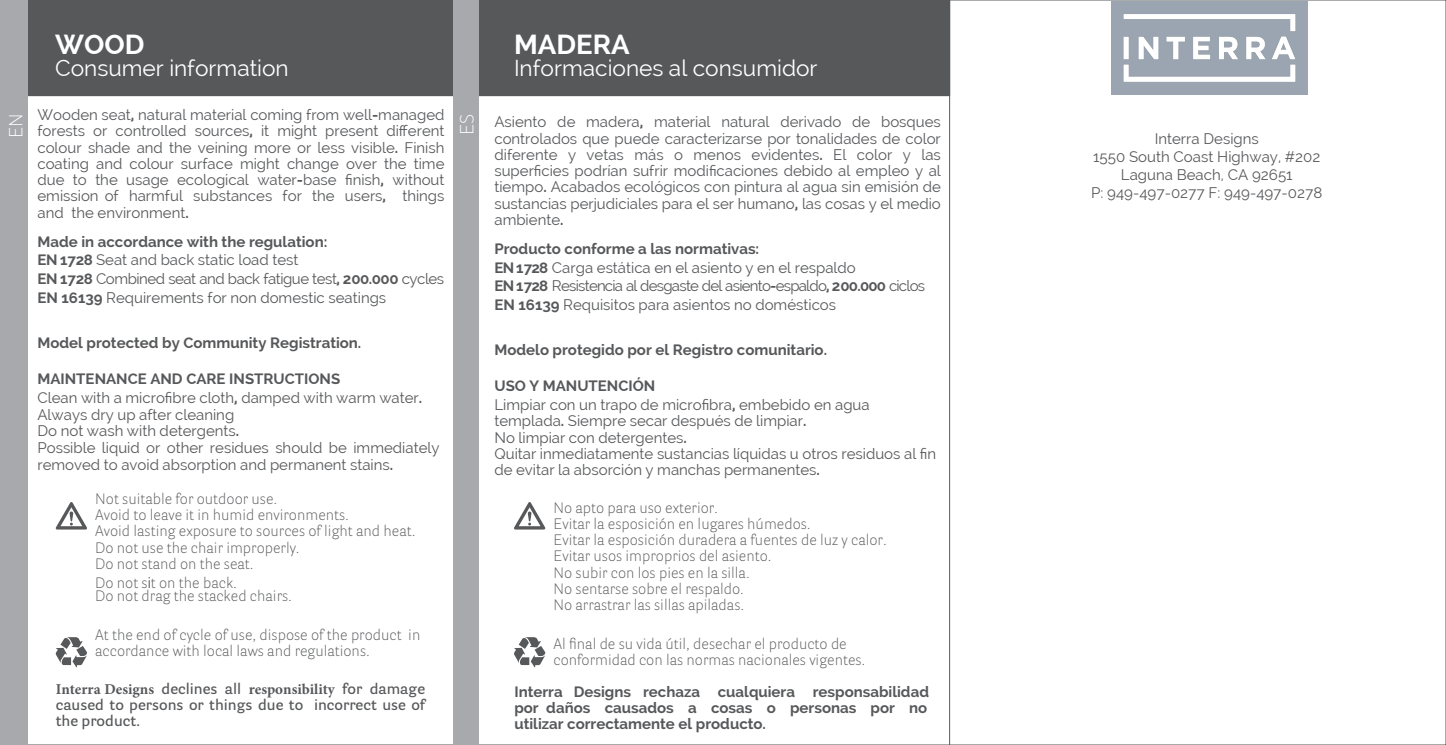
<style>
.page{position:relative;width:1446px;height:745px;background:#fff}
.page>*{position:absolute;margin:0;border:0;box-sizing:border-box;transform-origin:0 0}
.t1{font:700 27.5px "Raleway";color:#fff}
.t2{font:22.5px "Raleway";color:#fff}
.t3{font:300 18.75px "Parry Grotesque Pro";color:#fff}
.t4{font:15px/16.2px "Raleway";color:#57585a}
.t5{font:300 15px/16.2px "Parry Grotesque Pro";color:#57585a}
.t6{font:700 15px/16px "Raleway";color:#57585a;text-align:justify}
.t7{font:15px/18px "Raleway";color:#58595b;text-align:center}
.t8{font:600 15px/16.2px "Parry Grotesque Pro";color:#57585a}
.t9{font:700 15px "Minion Pro";color:#57585a}
.s1{font-weight:700}
.s2{font-family:"Raleway";font-weight:400}
.s3{font-family:"Parry Grotesque Pro";font-weight:600}
</style>
<div class="page">
<div style="left:28px;top:0;width:921px;height:96px;background:#57585a"></div>
<hr style="left:949px;top:0;width:1px;height:744px;background:#57585a">
<svg style="left:514px;top:502px;width:31px;height:27px"></svg>
<svg style="left:56px;top:502px;width:31px;height:27px"></svg>
<svg style="left:56px;top:637px;width:31px;height:30px"></svg>
<svg style="left:514px;top:637px;width:31px;height:30px"></svg>
<div style="left:453px;top:0;width:25px;height:744px;background:#a8a9ad"></div>
<div style="left:0;top:0;width:28px;height:744px;background:#a8a9ad"></div>
<img style="left:1111px;top:2px;width:196px;height:92px">
<h1 class="t1" style="left:55px;top:28px;width:91px">WOOD</h1>
<h2 class="t2" style="left:55px;top:55px;width:235px">Consumer information</h2>
<p class="t4" style="left:37px;top:107px;width:408px;text-align:justify">Wooden seat<span class="s1">,</span> natural material coming from well<span class="s1">-</span>managed forests or controlled sources<span class="s1">,</span> it might present different colour shade and the veining more or less visible<span class="s1">.</span> Finish coating and colour surface might change over the time due to the usage ecological water<span class="s1">-</span>base finish<span class="s1">,</span> without emission of harmful substances for the users<span class="s1">,</span> things and the environment<span class="s1">.</span></p>
<p class="t4" style="left:37px;top:232px;width:408px;line-height:18.8px"><span class="s1">Made in accordance with the regulation:<br>EN 1728</span> Seat and back static load test<br><span class="s1">EN 1728</span> Combined seat and back fatigue test<span class="s1">, 200.000</span> cycles <span class="s1">EN 16139</span> Requirements for non domestic seatings</p>
<p class="t6" style="left:37px;top:334px;width:325px">Model protected by Community Registration.</p>
<p class="t4" style="left:37px;top:369px;width:386px;line-height:18.8px"><span class="s1">MAINTENANCE AND CARE INSTRUCTIONS<br></span>Clean with a microfibre cloth<span class="s1">,</span> damped with warm water<span class="s1">.</span></p>
<p class="t4" style="left:37px;top:406px;width:404px">Always dry up after cleaning<br>Do not wash with detergents<span class="s1">.<br></span>Possible liquid or other residues should be immediately removed to avoid absorption and permanent stains<span class="s1">.</span></p>
<p class="t3" style="left:3px;top:138px;width:27px;rotate:-90deg">EN</p>
<p class="t3" style="left:453px;top:135px;width:24px;rotate:-90deg">ES</p>
<p class="t5" style="left:95px;top:490px;width:322px">Not suitable for outdoor use.<br>Avoid to leave it in humid environments.<br>Avoid lasting exposure to sources of light and heat.<br>Do not use the chair improperly.<br>Do not stand on the seat.</p>
<p class="t5" style="left:95px;top:575px;width:198px;line-height:13.5px">Do not s<span class="s2">i</span>t on the back.<br>Do not drag the stacked chairs.</p>
<p class="t5" style="left:95px;top:626px;width:327px">At the end of cycle of use, dispose of the product in accordance with local laws and regulations.</p>
<p class="t9" style="left:56px;top:678px;width:371px">Interra Designs <span class="s3">declines all</span> responsibility <span class="s3">for damage</span></p>
<p class="t8" style="left:56px;top:696px;width:372px">caused to persons or things due to incorrect use of the product.</p>
<h1 class="t1" style="left:514px;top:28px;width:117px">MADERA</h1>
<h2 class="t2" style="left:514px;top:55px;width:305px">Informaciones al consumidor</h2>
<p class="t4" style="left:494px;top:114px;width:448px;text-align:justify">Asiento de madera<span class="s1">,</span> material natural derivado de bosques controlados que puede caracterizarse por tonalidades de color diferente y vetas más o menos evidentes<span class="s1">.</span> El color y las superficies podrían sufrir modificaciones debido al empleo y al tiempo<span class="s1">.</span> Acabados ecológicos con pintura al agua sin emisión de sustancias perjudiciales para el ser humano<span class="s1">,</span> las cosas y el medio ambiente<span class="s1">.</span></p>
<p class="t4" style="left:494px;top:239px;width:432px;line-height:18.8px"><span class="s1">Producto conforme a las normativas:<br>EN 1728</span> Carga estática en el asiento y en el respaldo<br><span class="s1">EN 1728</span> Resistencia al desgaste del asiento<span class="s1">-</span>espaldo<span class="s1">, 200.000</span> ciclos <span class="s1">EN 16139</span> Requisitos para asientos no domésticos</p>
<p class="t6" style="left:494px;top:341px;width:334px">Modelo protegido por el Registro comunitario.</p>
<p class="t4" style="left:494px;top:376px;width:377px;line-height:18.8px"><span class="s1">USO Y MANUTENCIÓN<br></span>Limpiar con un trapo de microfibra<span class="s1">,</span> embebido en agua</p>
<p class="t4" style="left:494px;top:412px;width:443px">templada<span class="s1">.</span> Siempre secar después de limpiar<span class="s1">.<br></span>No limpiar con detergentes<span class="s1">.<br></span>Quitar inmediatamente sustancias líquidas u otros residuos al fin de evitar la absorción y manchas permanentes<span class="s1">.</span></p>
<p class="t5" style="left:553px;top:498px;width:335px">No apto para uso exterior.<br>Evitar la esposición en lugares húmedos.<br>Evitar la esposición duradera a fuentes de luz y calor.<br>Evitar usos improprios del asiento.<br>No subir con los pies en la silla.<br>No sentarse sobre el respaldo.<br>No arrastrar las sillas apiladas.</p>
<p class="t5" style="left:553px;top:634px;width:313px">Al final de su vida útil, desechar el producto de conformidad con las normas nacionales vigentes.</p>
<p class="t6" style="left:514px;top:683px;width:416px">Interra Designs rechaza cualquiera responsabilidad por daños causados a cosas o personas por no utilizar correctamente el producto.</p>
<p class="t7" style="left:1091px;top:130px;width:233px">Interra Designs<br>1550 South Coast Highway, #202<br>Laguna Beach, CA 92651<br>P: 949-497-0277 F: 949-497-0278</p>
</div>
